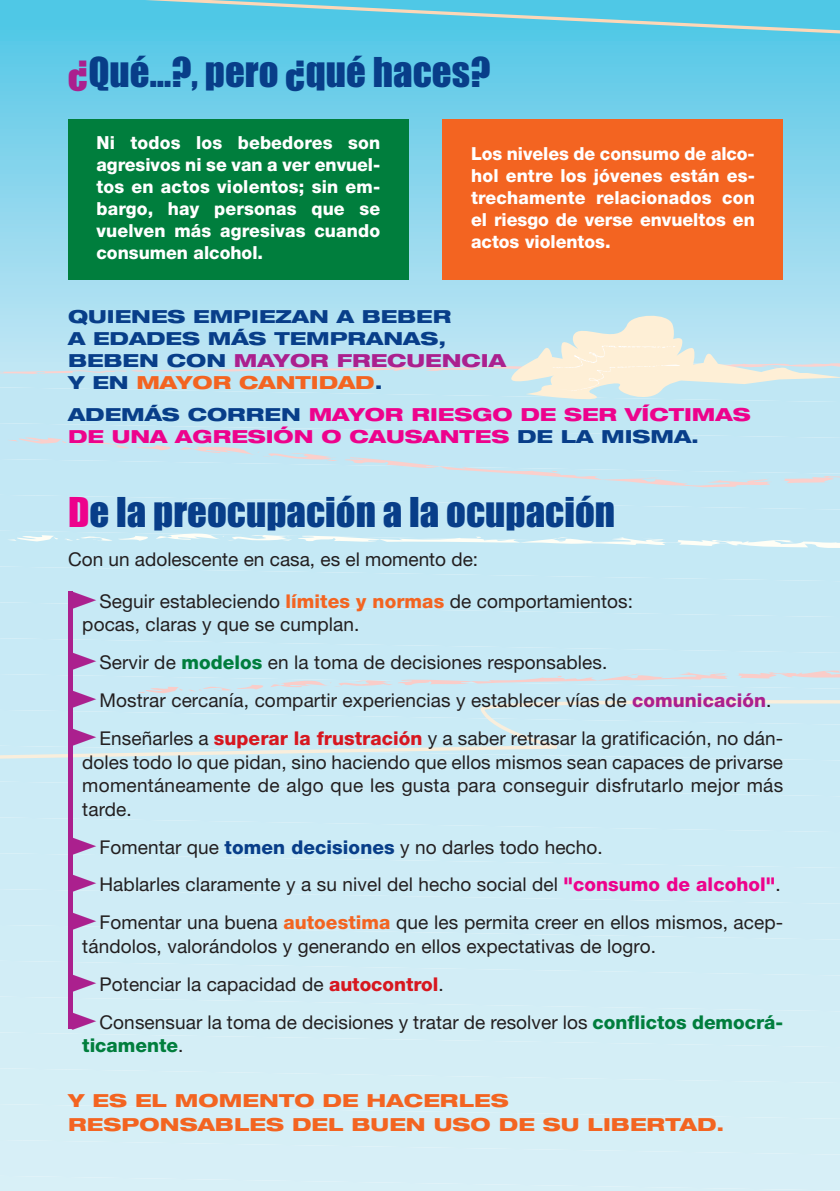
<style>
.page{position:relative;width:840px;height:1191px;background:#fff}
.page>*{position:absolute;margin:0;border:0;box-sizing:border-box;transform-origin:0 0}
.t1{font:38px "Impact";color:#083e89}
.t2{font:19px/37.8px "Helvetica Neue";letter-spacing:.005em;color:#231f20}
.t3{font:800 19px "Helvetica Neue";color:#007e3d}
.t4{font:800 18px/22px "Helvetica Neue";color:#fff;text-align:justify}
.t5{font:800 expanded 18px/22px "Helvetica Neue";color:#083e89;scale:1.12 1}
.t6{font:800 expanded 18px/22px "Helvetica Neue";color:#ed028c;scale:1.12 1}
.t7{font:800 expanded 18px/23.6px "Helvetica Neue";letter-spacing:.005em;color:#f36421;scale:1.12 1}
.s1{color:#ab208e}
.s2{color:#f36421}
.s3{color:#083e89}
.s4{color:#ed028c}
.s5{font-family:"Zeal";font-size:26px;color:#ab208e}
.s6{font-weight:800;color:#f36421}
.s7{font-weight:800;color:#007e3d}
.s8{font-weight:800;color:#ab208e}
.s9{font-weight:800;color:#d7171f}
.s10{font-weight:800;color:#083e89}
.s11{font-weight:800;color:#ed028c}
.s12{font-weight:400;color:#231f20}
</style>
<div class="page">
<svg style="left:0;top:26px;width:839px;height:289px;background:#8ad4eb"></svg>
<div style="left:0;top:0;width:839px;height:26px;background:#4fc8e6"></div>
<div style="left:0;top:1186px;width:839px;height:5px;background:#d8f0f7"></div>
<div style="left:0;top:1150px;width:839px;height:36px;background:#d7eff7"></div>
<div style="left:0;top:1114px;width:839px;height:36px;background:#d6eff6"></div>
<div style="left:0;top:1078px;width:839px;height:36px;background:#d5eff6"></div>
<div style="left:0;top:1042px;width:839px;height:36px;background:#d4eef6"></div>
<div style="left:0;top:1006px;width:839px;height:36px;background:#d3eef6"></div>
<div style="left:0;top:971px;width:839px;height:35px;background:#d2edf6"></div>
<div style="left:0;top:935px;width:839px;height:36px;background:#d0edf6"></div>
<div style="left:0;top:899px;width:839px;height:36px;background:#cfecf6"></div>
<div style="left:0;top:863px;width:839px;height:36px;background:#ceecf6"></div>
<div style="left:0;top:827px;width:839px;height:36px;background:#cdecf6"></div>
<div style="left:0;top:792px;width:839px;height:35px;background:#ccebf6"></div>
<div style="left:0;top:761px;width:839px;height:31px;background:#cbebf6"></div>
<div style="left:0;top:648px;width:839px;height:36px;background:#c8eaf6"></div>
<div style="left:0;top:612px;width:839px;height:36px;background:#c7e9f5"></div>
<div style="left:0;top:577px;width:839px;height:35px;background:#c6e9f5"></div>
<div style="left:0;top:541px;width:839px;height:36px;background:#c5e9f5"></div>
<div style="left:0;top:505px;width:839px;height:36px;background:#c4e8f5"></div>
<div style="left:0;top:469px;width:839px;height:36px;background:#c3e8f5"></div>
<div style="left:0;top:433px;width:839px;height:36px;background:#c2e7f5"></div>
<div style="left:0;top:406px;width:839px;height:27px;background:#c1e7f4"></div>
<svg style="left:49px;top:0;width:790px;height:79px"></svg>
<svg style="left:137px;top:672px;width:591px;height:15px;background:#cfe5ef"></svg>
<svg style="left:736px;top:669px;width:103px;height:9px"></svg>
<svg style="left:7px;top:535px;width:105px;height:6px"></svg>
<svg style="left:118px;top:536px;width:32px;height:5px"></svg>
<svg style="left:156px;top:533px;width:510px;height:12px"></svg>
<svg style="left:675px;top:539px;width:164px;height:10px"></svg>
<svg style="left:7px;top:437px;width:122px;height:12px"></svg>
<svg style="left:136px;top:445px;width:635px;height:42px;background:#c6e5f2"></svg>
<svg style="left:781px;top:467px;width:58px;height:16px"></svg>
<svg style="left:0;top:687px;width:839px;height:74px;background:#cceaf4"></svg>
<div style="left:68px;top:119px;width:340px;height:160px;background:#007e3d"></div>
<div style="left:442px;top:119px;width:340px;height:160px;background:#f36421"></div>
<div style="left:68px;top:591px;width:5px;height:438px;background:#ab208e"></div>
<svg style="left:0;top:315px;width:839px;height:91px;background:#c6e6ee"></svg>
<h1 class="t1" style="left:68px;top:60px;width:423px"><span class="s1">¿</span>Qué…?, pero ¿qué haces?</h1>
<p class="t4" style="left:96px;top:133px;width:285px">Ni todos los bebedores son agresivos ni se van a ver envuel&shy;tos en actos violentos; sin em&shy;bargo, hay personas que se vuelven más agresivas cuando consumen alcohol.</p>
<p class="t4" style="left:471px;top:144px;width:285px">Los niveles de consumo de alco&shy;hol entre los jóvenes están es&shy;trechamente relacionados con el riesgo de verse envueltos en actos violentos.</p>
<p class="t5" style="left:68px;top:307px;width:392px">QUIENES EMPIEZAN A BEBER<br>A EDADES MÁS TEMPRANAS,<br>BEBEN CON <span class="s1">MAYOR FRECUENCIA<br></span>Y EN <span class="s2">MAYOR CANTIDAD</span>.</p>
<p class="t6" style="left:68px;top:405px;width:610px"><span class="s3">ADEMÁS CORREN</span> MAYOR RIESGO DE SER VÍCTIMAS<br>DE UNA AGRESIÓN O CAUSANTES <span class="s3">DE LA MISMA.</span></p>
<h1 class="t1" style="left:68px;top:499px;width:548px"><span class="s4">D</span>e la preocupación a la ocupación</h1>
<p class="t2" style="left:68px;top:542px;width:411px">Con un adolescente en casa, es el momento de:</p>
<p class="t2" style="left:82px;top:591px;width:552px;line-height:23.6px;text-indent:-14px"><span class="s5">®</span>Seguir estableciendo <span class="s6">límites y normas</span> de comportamientos: pocas, claras y que se cumplan.</p>
<p class="t2" style="left:68px;top:645px;width:716px"><span class="s5">®</span>Servir de <span class="s7">modelos</span> en la toma de decisiones responsables.<br><span class="s5">®</span>Mostrar cercanía, compartir experiencias y establecer vías de <span class="s8">comunicación</span>. <span class="s5">®</span>Enseñarles a <span class="s9">superar la frustración</span> y a saber retrasar la gratificación, no dán-</p>
<p class="t2" style="left:82px;top:752px;width:702px;line-height:23.6px;text-align:justify">doles todo lo que pidan, sino haciendo que ellos mismos sean capaces de privarse momentáneamente de algo que les gusta para conseguir disfrutarlo mejor más tarde.</p>
<p class="t2" style="left:68px;top:830px;width:716px"><span class="s5">®</span>Fomentar que <span class="s10">tomen decisiones</span> y no darles todo hecho.<br><span class="s5">®</span>Hablarles claramente y a su nivel del hecho social del <span class="s11">"consumo de alcohol"</span>. <span class="s5">®</span>Fomentar una buena <span class="s6">autoestima</span> que les permita creer en ellos mismos, acep-</p>
<p class="t2" style="left:68px;top:929px;width:716px;text-indent:14px">tándolos, valorándolos y generando en ellos expectativas de logro.<br><span class="s5">®</span>Potenciar la capacidad de <span class="s9">autocontrol</span>.<br><span class="s5">®</span>Consensuar la toma de decisiones y tratar de resolver los <span class="s7">conflictos democrá-</span></p>
<p class="t3" style="left:82px;top:1038px;width:102px">ticamente<span class="s12">.</span></p>
<p class="t7" style="left:68px;top:1090px;width:587px">Y ES EL MOMENTO DE HACERLES<br>RESPONSABLES DEL BUEN USO DE SU LIBERTAD.</p>
</div>
